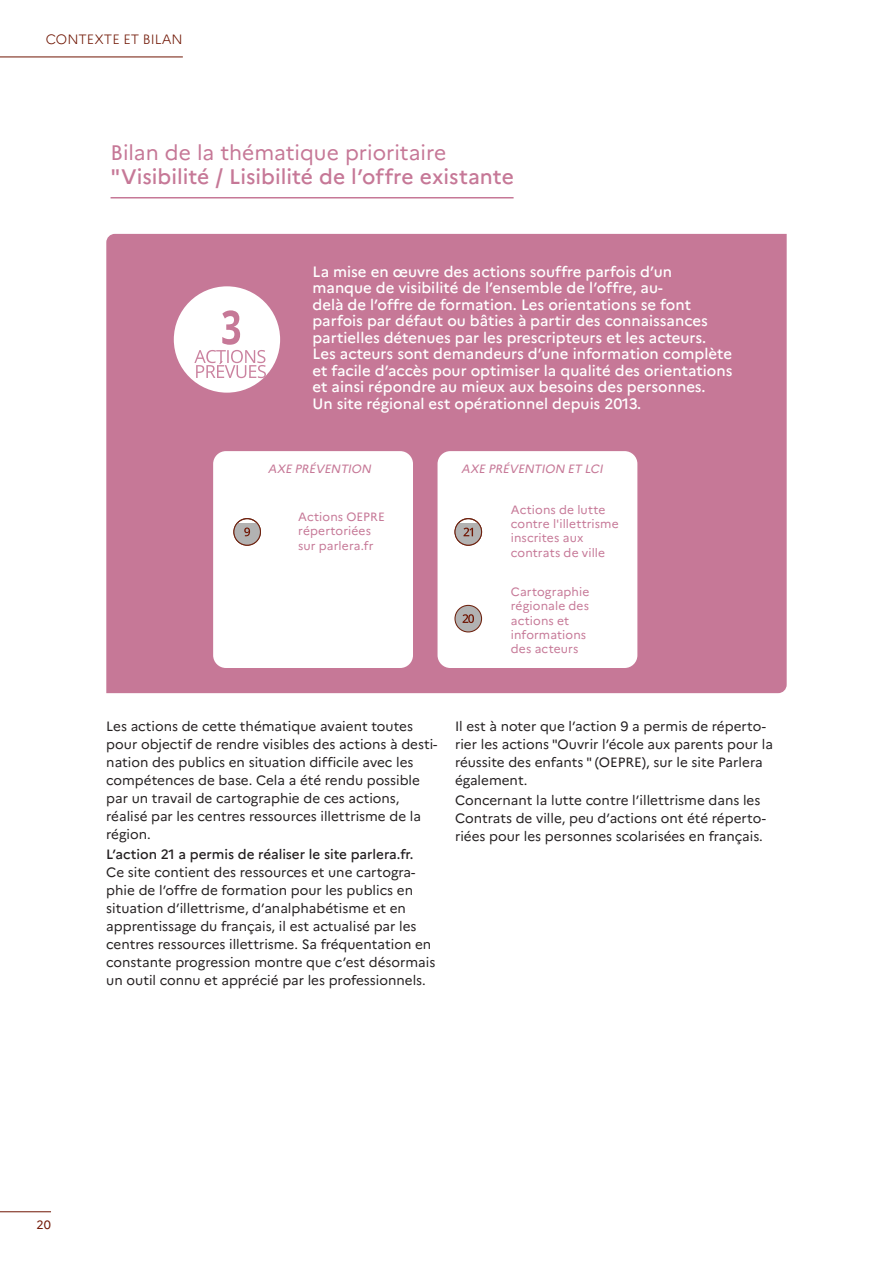
<style>
.page{position:relative;width:893px;height:1263px;background:#fff}
.page>*{position:absolute;margin:0;border:0;box-sizing:border-box;transform-origin:0 0}
.t1{font:500 21px "Marianne";color:#c67897}
.t2{font:21px "Marianne";color:#c67897}
.t3{font:500 15px/16.5px "Marianne";color:#fff}
.t4{font:13.5px/18px "Marianne";color:#231f20}
.t5{font:500 13.5px "Marianne";color:#231f20}
.t6{font:300 13.5px "Marianne";color:#701604}
.t7{font:12px/14.4px "Marianne";letter-spacing:.01em;color:#c67897}
.t8{font:italic 12px "Marianne";color:#c67897}
.t9{font:12px "Marianne";color:#701604}
</style>
<div class="page">
<hr style="left:0;top:1211px;width:51px;height:1px;background:#701604">
<hr style="left:0;top:57px;width:183px;height:1px;background:#701604">
<hr style="left:111px;top:197px;width:403px;height:1px;background:#c67897">
<div style="left:106px;top:234px;width:681px;height:459px;background:#c67897"></div>
<div style="left:174px;top:286px;width:106px;height:107px;background:#fff;border-radius:50%"></div>
<svg style="left:194px;top:310px;width:72px;height:68px"></svg>
<div style="left:213px;top:451px;width:200px;height:217px;background:#fff;border-radius:13px"></div>
<div style="left:438px;top:451px;width:199px;height:217px;background:#fff;border-radius:13px"></div>
<div style="left:233px;top:518px;width:28px;height:28px;border:1px solid #6e220f;border-radius:50%"></div>
<div style="left:454px;top:518px;width:28px;height:28px;border:1px solid #6e220f;border-radius:50%"></div>
<div style="left:454px;top:605px;width:28px;height:27px;background:#b2b2b2;border:1px solid #6e220f;border-radius:50%"></div>
<svg style="left:234px;top:524px;width:26px;height:21px"></svg>
<svg style="left:455px;top:524px;width:27px;height:21px"></svg>
<svg style="left:463px;top:614px;width:11px;height:9px"></svg>
<p class="t6" style="left:46px;top:31px;width:138px">CONTEXTE ET BILAN</p>
<h1 class="t2" style="left:111px;top:140px;width:337px">Bilan de la thématique prioritaire</h1>
<h1 class="t1" style="left:111px;top:164px;width:405px">"Visibilité / Lisibilité de l’offre existante</h1>
<p class="t3" style="left:313px;top:263px;width:421px">La mise en œuvre des actions souffre parfois d’un manque de visibilité de l’ensemble de l’offre, au-<br>delà de l’offre de formation. Les orientations se font parfois par défaut ou bâties à partir des connaissances partielles détenues par les prescripteurs et les acteurs.<br>Les acteurs sont demandeurs d’une information complète et facile d’accès pour optimiser la qualité des orientations et ainsi répondre au mieux aux besoins des personnes.<br>Un site régional est opérationnel depuis 2013.</p>
<p class="t8" style="left:268px;top:462px;width:108px">AXE PRÉVENTION</p>
<p class="t8" style="left:461px;top:462px;width:146px">AXE PRÉVENTION ET LCI</p>
<p class="t7" style="left:298px;top:509px;width:88px">Actions OEPRE répertoriées sur parlera.fr</p>
<p class="t7" style="left:511px;top:502px;width:109px">Actions de lutte contre l'illettrisme inscrites aux contrats de ville</p>
<p class="t7" style="left:511px;top:584px;width:80px">Cartographie régionale des actions et informations des acteurs</p>
<p class="t4" style="left:106px;top:717px;width:333px">Les actions de cette thématique avaient toutes pour objectif de rendre visibles des actions à desti&shy;nation des publics en situation difficile avec les compétences de base. Cela a été rendu possible par un travail de cartographie de ces actions, réalisé par les centres ressources illettrisme de la région.</p>
<p class="t5" style="left:106px;top:846px;width:309px">L’action 21 a permis de réaliser le site parlera.fr.</p>
<p class="t4" style="left:106px;top:863px;width:331px">Ce site contient des ressources et une cartogra&shy;phie de l’offre de formation pour les publics en situation d’illettrisme, d’analphabétisme et en apprentissage du français, il est actualisé par les centres ressources illettrisme. Sa fréquentation en constante progression montre que c’est désormais un outil connu et apprécié par les professionnels.</p>
<p class="t4" style="left:455px;top:717px;width:319px">Il est à noter que l’action 9 a permis de réperto&shy;rier les actions "Ouvrir l’école aux parents pour la réussite des enfants " (OEPRE), sur le site Parlera également.</p>
<p class="t4" style="left:455px;top:791px;width:312px">Concernant la lutte contre l’illettrisme dans les<br>Contrats de ville, peu d’actions ont été réperto&shy;riées pour les personnes scolarisées en français.</p>
<p class="t9" style="left:36px;top:1217px;width:16px">20</p>
</div>
